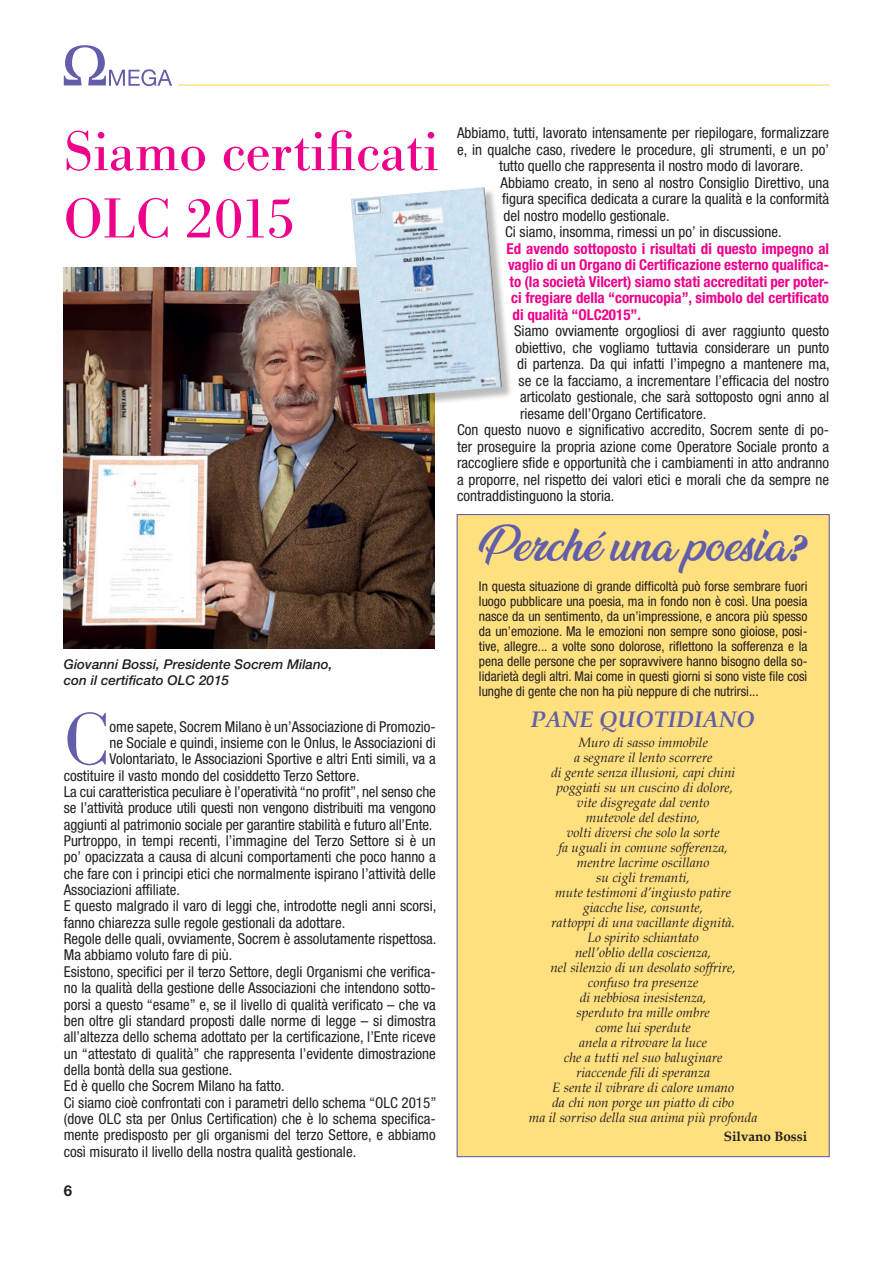
<style>
.page{position:relative;width:893px;height:1263px;background:#fff}
.page>*{position:absolute;margin:0;border:0;box-sizing:border-box;transform-origin:0 0}
.t1{font:300 77.4px "Bodoni Antiqua T";color:#625ea9}
.t2{font:58.5px/67.2px "Bodoni Antiqua T";color:#ed028c}
.t3{font:900 40.5px "Ananda";color:#625ea9}
.t4{font:italic 700 22.5px "Book Antiqua";color:#625ea9}
.t5{font:condensed 15px "Helvetica Neue LT Std";color:#231f20}
.t6{font:700 condensed 15px "Helvetica Neue LT Std";color:#ed028c}
.t7{font:700 15px "Helvetica Neue LT Std";color:#231f20}
.t8{font:italic 13.5px/15px "Book Antiqua";color:#231f20;text-align:center}
.t9{font:condensed 13.5px/15px "Helvetica Neue LT Std";color:#231f20;text-align:justify}
.t10{font:italic 500 13.5px/16.2px "Helvetica Neue LT Std";color:#231f20}
.t11{font:700 13.5px "Book Antiqua";color:#231f20}
.s1{font-family:"ITC Garamond Std Ult Cond Ita";font-weight:400}
</style>
<div class="page">
<hr style="left:179px;top:84px;width:650px;height:2px;background:#ffe07f">
<svg style="left:64px;top:45px;width:108px;height:41px"></svg>
<div style="left:457px;top:514px;width:372px;height:643px;background:#ffe07f"></div>
<img style="left:64px;top:267px;width:370px;height:381px">
<div style="left:352px;top:188px;width:161px;height:222px;background:#231f20;opacity:.3"></div>
<img style="left:351px;top:187px;width:151px;height:212px">
<h2 class="t2" style="left:64px;top:118px;width:376px">Siamo certificati<br>OLC 2015</h2>
<p class="t5" style="left:457px;top:124px;width:373px">Abbiamo, tutti, lavorato intensamente per riepilogare, formalizzare</p>
<p class="t5" style="left:457px;top:141px;width:373px">e, in qualche caso, rivedere le procedure, gli strumenti, e un po’</p>
<p class="t5" style="left:499px;top:157px;width:306px">tutto quello che rappresenta il nostro modo di lavorare.</p>
<p class="t5" style="left:501px;top:174px;width:330px">Abbiamo creato, in seno al nostro Consiglio Direttivo, una</p>
<p class="t5" style="left:502px;top:190px;width:328px">figura specifica dedicata a curare la qualità e la conformità</p>
<p class="t5" style="left:504px;top:207px;width:168px">del nostro modello gestionale.</p>
<p class="t5" style="left:505px;top:223px;width:278px">Ci siamo, insomma, rimessi un po’ in discussione.</p>
<p class="t6" style="left:507px;top:239px;width:324px">Ed avendo sottoposto i risultati di questo impegno al</p>
<p class="t6" style="left:508px;top:256px;width:322px">vaglio di un Organo di Certificazione esterno qualifica-</p>
<p class="t6" style="left:510px;top:272px;width:321px">to (la società Vilcert) siamo stati accreditati per poter-</p>
<p class="t6" style="left:511px;top:289px;width:320px">ci fregiare della “cornucopia”, simbolo del certificato</p>
<p class="t6" style="left:513px;top:305px;width:130px">di qualità “OLC2015”.</p>
<p class="t5" style="left:514px;top:322px;width:317px">Siamo ovviamente orgogliosi di aver raggiunto questo</p>
<p class="t5" style="left:516px;top:339px;width:315px">obiettivo, che vogliamo tuttavia considerare un punto</p>
<p class="t5" style="left:517px;top:355px;width:314px">di partenza. Da qui infatti l’impegno a mantenere ma,</p>
<p class="t5" style="left:519px;top:372px;width:312px">se ce la facciamo, a incrementare l’efficacia del nostro</p>
<p class="t5" style="left:520px;top:388px;width:310px">articolato gestionale, che sarà sottoposto ogni anno al</p>
<p class="t5" style="left:520px;top:405px;width:188px">riesame dell’Organo Certificatore.</p>
<p class="t5" style="left:457px;top:421px;width:373px">Con questo nuovo e significativo accredito, Socrem sente di po-</p>
<p class="t5" style="left:457px;top:438px;width:374px">ter proseguire la propria azione come Operatore Sociale pronto a</p>
<p class="t5" style="left:457px;top:454px;width:374px">raccogliere sfide e opportunità che i cambiamenti in atto andranno</p>
<p class="t5" style="left:457px;top:471px;width:373px">a proporre, nel rispetto dei valori etici e morali che da sempre ne</p>
<p class="t5" style="left:457px;top:487px;width:159px">contraddistinguono la storia.</p>
<p class="t10" style="left:64px;top:656px;width:270px">Giovanni Bossi, Presidente Socrem Milano, con il certificato OLC 2015</p>
<h1 class="t1" style="left:64px;top:694px;width:47px">C</h1>
<p class="t5" style="left:110px;top:717px;width:328px">ome sapete, Socrem Milano è un’Associazione di Promozio-</p>
<p class="t5" style="left:110px;top:734px;width:328px">ne Sociale e quindi, insieme con le Onlus, le Associazioni di</p>
<p class="t5" style="left:110px;top:750px;width:328px">Volontariato, le Associazioni Sportive e altri Enti simili, va a</p>
<p class="t5" style="left:64px;top:767px;width:297px">costituire il vasto mondo del cosiddetto Terzo Settore.</p>
<p class="t5" style="left:64px;top:783px;width:374px">La cui caratteristica peculiare è l’operatività “no profit”, nel senso che</p>
<p class="t5" style="left:64px;top:799px;width:373px">se l’attività produce utili questi non vengono distribuiti ma vengono</p>
<p class="t5" style="left:64px;top:816px;width:370px">aggiunti al patrimonio sociale per garantire stabilità e futuro all’Ente.</p>
<p class="t5" style="left:64px;top:832px;width:374px">Purtroppo, in tempi recenti, l’immagine del Terzo Settore si è un</p>
<p class="t5" style="left:64px;top:848px;width:374px">po’ opacizzata a causa di alcuni comportamenti che poco hanno a</p>
<p class="t5" style="left:64px;top:865px;width:374px">che fare con i principi etici che normalmente ispirano l’attività delle</p>
<p class="t5" style="left:64px;top:881px;width:118px">Associazioni affiliate.</p>
<p class="t5" style="left:64px;top:897px;width:374px">E questo malgrado il varo di leggi che, introdotte negli anni scorsi,</p>
<p class="t5" style="left:64px;top:914px;width:283px">fanno chiarezza sulle regole gestionali da adottare.</p>
<p class="t5" style="left:64px;top:930px;width:374px">Regole delle quali, ovviamente, Socrem è assolutamente rispettosa.</p>
<p class="t5" style="left:64px;top:946px;width:170px">Ma abbiamo voluto fare di più.</p>
<p class="t5" style="left:64px;top:963px;width:374px">Esistono, specifici per il terzo Settore, degli Organismi che verifica-</p>
<p class="t5" style="left:64px;top:979px;width:374px">no la qualità della gestione delle Associazioni che intendono sotto-</p>
<p class="t5" style="left:64px;top:995px;width:374px">porsi a questo “esame” e, se il livello di qualità verificato – che va</p>
<p class="t5" style="left:64px;top:1012px;width:374px">ben oltre gli standard proposti dalle norme di legge – si dimostra</p>
<p class="t5" style="left:64px;top:1028px;width:374px">all’altezza dello schema adottato per la certificazione, l’Ente riceve</p>
<p class="t5" style="left:64px;top:1044px;width:374px">un “attestato di qualità” che rappresenta l’evidente dimostrazione</p>
<p class="t5" style="left:64px;top:1061px;width:170px">della bontà della sua gestione.</p>
<p class="t5" style="left:64px;top:1077px;width:222px">Ed è quello che Socrem Milano ha fatto.</p>
<p class="t5" style="left:64px;top:1094px;width:374px">Ci siamo cioè confrontati con i parametri dello schema “OLC 2015”</p>
<p class="t5" style="left:64px;top:1110px;width:374px">(dove OLC sta per Onlus Certification) che è lo schema specifica-</p>
<p class="t5" style="left:64px;top:1126px;width:373px">mente predisposto per gli organismi del terzo Settore, e abbiamo</p>
<p class="t5" style="left:64px;top:1143px;width:294px">così misurato il livello della nostra qualità gestionale.</p>
<p class="t7" style="left:64px;top:1181px;width:10px">6</p>
<h3 class="t3" style="left:479px;top:523px;width:329px">Perché una poesia<span class="s1">?</span></h3>
<p class="t9" style="left:479px;top:578px;width:330px">In questa situazione di grande difficoltà può forse sembrare fuori luogo pubblicare una poesia, ma in fondo non è così. Una poesia nasce da un sentimento, da un’impressione, e ancora più spesso da un’emozione. Ma le emozioni non sempre sono gioiose, posi&shy;tive, allegre... a volte sono dolorose, riflettono la sofferenza e la pena delle persone che per sopravvivere hanno bisogno della so&shy;lidarietà degli altri. Mai come in questi giorni si sono viste file così lunghe di gente che non ha più neppure di che nutrirsi...</p>
<h3 class="t4" style="left:531px;top:706px;width:226px">PANE QUOTIDIANO</h3>
<p class="t8" style="left:529px;top:735px;width:230px">Muro di sasso immobile<br>a segnare il lento scorrere<br>di gente senza illusioni, capi chini poggiati su un cuscino di dolore,<br>vite disgregate dal vento<br>mutevole del destino,<br>volti diversi che solo la sorte<br>fa uguali in comune sofferenza,<br>mentre lacrime oscillano<br>su cigli tremanti,<br>mute testimoni d’ingiusto patire<br>giacche lise, consunte,<br>rattoppi di una vacillante dignità.<br>Lo spirito schiantato<br>nell’oblio della coscienza,<br>nel silenzio di un desolato soffrire, confuso tra presenze<br>di nebbiosa inesistenza,<br>sperduto tra mille ombre<br>come lui sperdute<br>anela a ritrovare la luce<br>che a tutti nel suo baluginare<br>riaccende fili di speranza<br>E sente il vibrare di calore umano<br>da chi non porge un piatto di cibo<br>ma il sorriso della sua anima più profonda</p>
<p class="t11" style="left:724px;top:1128px;width:85px">Silvano Bossi</p>
</div>
